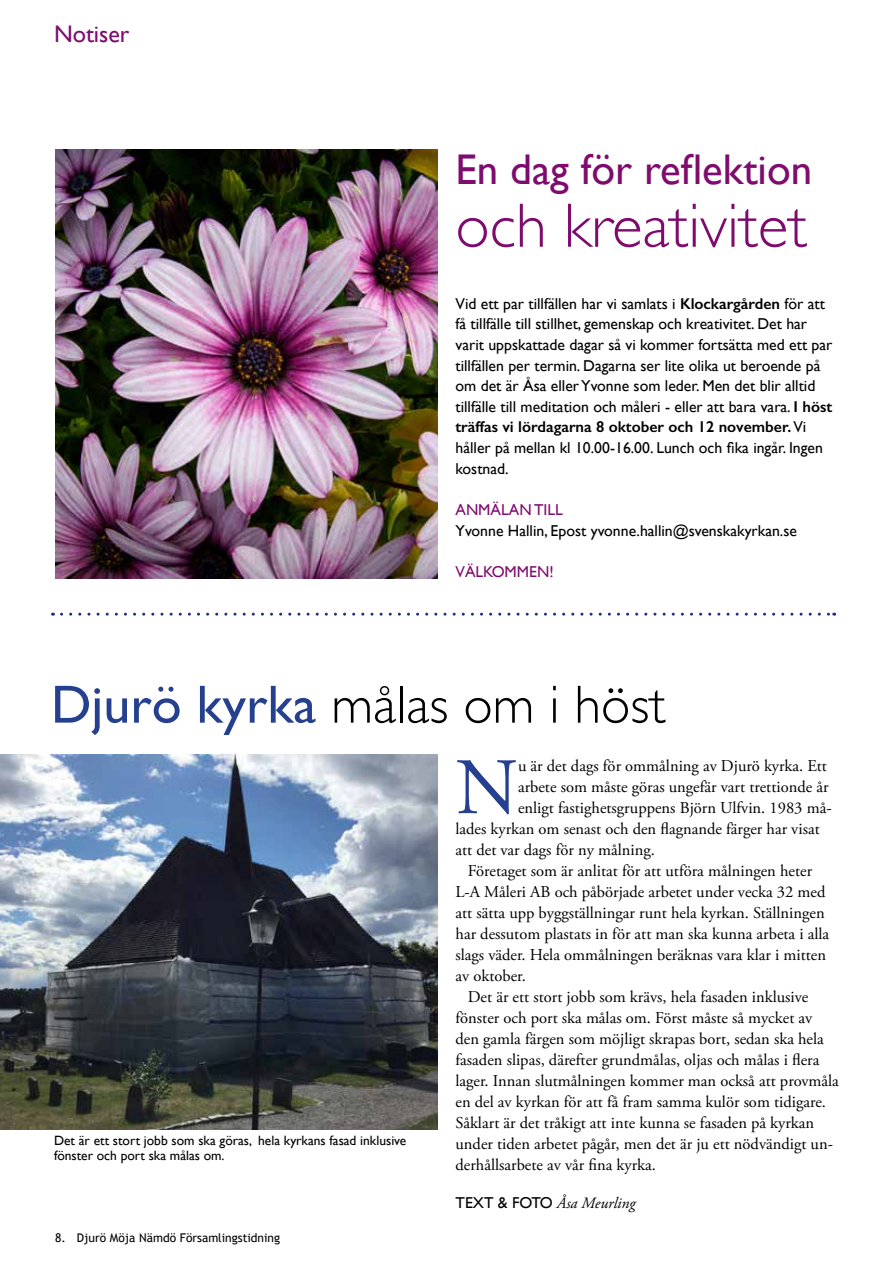
<style>
.page{position:relative;width:893px;height:1263px;background:#fff}
.page>*{position:absolute;margin:0;border:0;box-sizing:border-box;transform-origin:0 0}
.t1{font:79.8px "Adobe Garamond Pro";color:#25408f}
.t2{font:300 63px "Gill Sans";color:#7e0c6e}
.t3{font:300 54px "Gill Sans";color:#000}
.t4{font:42.9px "Gill Sans";color:#7e0c6e}
.t5{font:24px "Gill Sans";color:#7e0c6e}
.t6{font:16.5px "Adobe Garamond Pro";color:#000}
.t7{font:15.75px/20.7px "Gill Sans";color:#000}
.t8{font:15.75px "Gill Sans";color:#7e0c6e}
.t9{font:italic 15.75px "Adobe Garamond Pro";color:#000}
.t10{font:13.5px/15px "Gill Sans";color:#000}
.t11{font:12px "Trebuchet MS";color:#000}
.s1{font-weight:600}
.s2{font-weight:400;color:#25408f}
.s3{font-family:"Gill Sans";font-style:normal}
</style>
<div class="page">
<img style="left:56px;top:150px;width:381px;height:428px">
<svg style="left:61px;top:613px;width:774px;height:3px"></svg>
<img style="left:1px;top:755px;width:436px;height:374px">
<h3 class="t5" style="left:54px;top:20px;width:77px">Notiser</h3>
<h3 class="t4" style="left:455px;top:144px;width:358px">En dag för reflektion</h3>
<h2 class="t2" style="left:455px;top:176px;width:353px">och kreativitet</h2>
<p class="t7" style="left:455px;top:293px;width:378px">Vid ett par tillfällen har vi samlats i <span class="s1">Klockargården</span> för att få tillfälle till stillhet, gemenskap och kreativitet. Det har varit uppskattade dagar så vi kommer fortsätta med ett par tillfällen per termin. Dagarna ser lite olika ut beroende på om det är Åsa eller Yvonne som leder. Men det blir alltid tillfälle till meditation och måleri - eller att bara vara. <span class="s1">I höst träffas vi lördagarna 8 oktober och 12 november.</span> Vi håller på mellan kl 10.00-16.00. Lunch och fika ingår. Ingen kostnad.</p>
<p class="t8" style="left:455px;top:500px;width:109px">Anmälan till</p>
<p class="t7" style="left:455px;top:520px;width:343px">Yvonne Hallin, Epost yvonne.hallin@svenskakyrkan.se</p>
<p class="t8" style="left:455px;top:562px;width:21px">VÄLKO</p>
<p class="t8" style="left:505px;top:562px;width:51px">MMEN!</p>
<h3 class="t3" style="left:51px;top:662px;width:616px"><span class="s2">Djurö kyrka</span> målas om i höst</h3>
<p class="t10" style="left:54px;top:1132px;width:354px">Det är ett stort jobb som ska göras, hela kyrkans fasad inklusive fönster och port ska målas om.</p>
<p class="t11" style="left:55px;top:1231px;width:226px">8. Djurö Möja Nämdö Församlingstidning</p>
<h1 class="t1" style="left:455px;top:740px;width:64px">N</h1>
<p class="t6" style="left:518px;top:756px;width:310px">u är det dags för ommålning av Djurö kyrka. Ett</p>
<p class="t6" style="left:518px;top:777px;width:312px">arbete som måste göras ungefär vart trettionde år</p>
<p class="t6" style="left:518px;top:798px;width:315px">enligt fastighetsgruppens Björn Ulfvin. 1983 må-</p>
<p class="t6" style="left:455px;top:819px;width:366px">lades kyrkan om senast och den flagnande färger har visat</p>
<p class="t6" style="left:455px;top:840px;width:201px">att det var dags för ny målning.</p>
<p class="t6" style="left:468px;top:861px;width:346px">Företaget som är anlitat för att utföra målningen heter</p>
<p class="t6" style="left:455px;top:882px;width:371px">L-A Måleri AB och påbörjade arbetet under vecka 32 med</p>
<p class="t6" style="left:455px;top:903px;width:371px">att sätta upp byggställningar runt hela kyrkan. Ställningen</p>
<p class="t6" style="left:455px;top:924px;width:375px">har dessutom plastats in för att man ska kunna arbeta i alla</p>
<p class="t6" style="left:455px;top:945px;width:372px">slags väder. Hela ommålningen beräknas vara klar i mitten</p>
<p class="t6" style="left:455px;top:966px;width:72px">av oktober.</p>
<p class="t6" style="left:468px;top:987px;width:342px">Det är ett stort jobb som krävs, hela fasaden inklusive</p>
<p class="t6" style="left:455px;top:1008px;width:358px">fönster och port ska målas om. Först måste så mycket av</p>
<p class="t6" style="left:455px;top:1029px;width:370px">den gamla färgen som möjligt skrapas bort, sedan ska hela</p>
<p class="t6" style="left:455px;top:1050px;width:365px">fasaden slipas, därefter grundmålas, oljas och målas i flera</p>
<p class="t6" style="left:455px;top:1071px;width:385px">lager. Innan slutmålningen kommer man också att provmåla</p>
<p class="t6" style="left:455px;top:1092px;width:372px">en del av kyrkan för att få fram samma kulör som tidigare.</p>
<p class="t6" style="left:455px;top:1113px;width:360px">Såklart är det tråkigt att inte kunna se fasaden på kyrkan</p>
<p class="t6" style="left:455px;top:1134px;width:379px">under tiden arbetet pågår, men det är ju ett nödvändigt un-</p>
<p class="t6" style="left:455px;top:1155px;width:202px">derhållsarbete av vår fina kyrka.</p>
<p class="t9" style="left:455px;top:1193px;width:181px"><span class="s3">Text &amp; f oto</span> Åsa Meurling</p>
</div>
